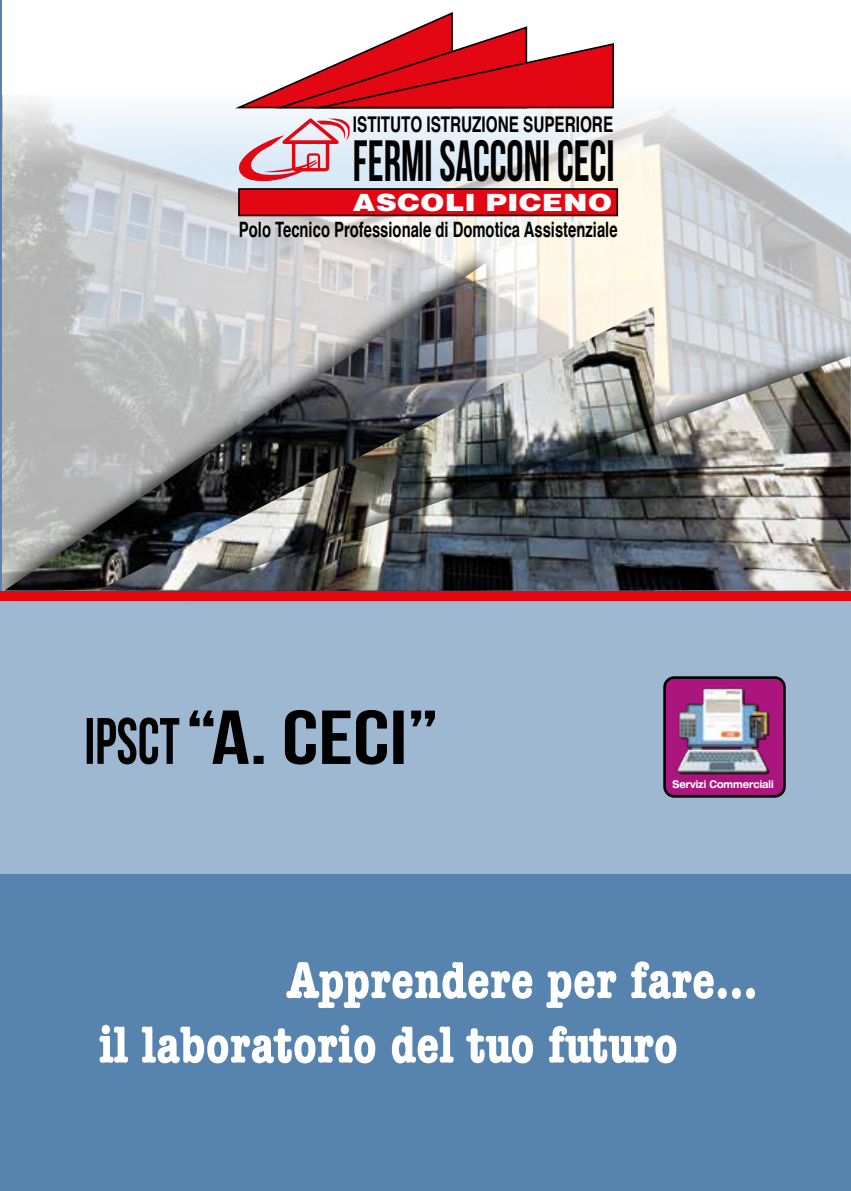
<style>
.page{position:relative;width:851px;height:1191px;background:#fff}
.page>*{position:absolute;margin:0;border:0;box-sizing:border-box;transform-origin:0 0}
.t1{font:76.2px "Bebas Neue";color:#000;scale:1.24 1}
.t2{font:58px "Bebas Neue";color:#000;scale:.74 1}
.t3{font:700 condensed 53.8px/64.4px "American Typewriter";color:#fff}
.t4{font:900 24.4px "Helvetica";color:#fff;scale:1.21 1}
.t5{font:700 21.6px "Helvetica";color:#000;scale:.7 1}
.t6{font:700 21.2px "Helvetica";color:#000;scale:.7 1}
.t7{font:700 expanded 10.6px "Helvetica Neue";color:#fff;scale:.79 1}
.s1{font-size:65.4px}
</style>
<div class="page">
<img style="left:2px;top:95px;width:848px;height:495px">
<img style="left:5px;top:262px;width:67px;height:328px">
<img style="left:72px;top:185px;width:778px;height:405px">
<img style="left:189px;top:356px;width:661px;height:234px">
<div style="left:239px;top:189px;width:378px;height:26px;background:#e30613"></div>
<div style="left:238px;top:188px;width:380px;height:28px;border:2px solid #000"></div>
<svg style="left:235px;top:116px;width:117px;height:70px;background:#e1bcc7"></svg>
<svg style="left:237px;top:12px;width:377px;height:98px"></svg>
<div style="left:0;top:600px;width:850px;height:591px;background:#9fb8d1"></div>
<hr style="left:0;top:0;width:2px;height:592px;background:#5783af">
<div style="left:0;top:874px;width:850px;height:317px;background:#5783af"></div>
<div style="left:0;top:590px;width:850px;height:10px;background:#e30613"></div>
<div style="left:664px;top:677px;width:120px;height:119px;background:#ac157e;border-radius:10px"></div>
<div style="left:663px;top:676px;width:122px;height:121px;border:3px solid #000;border-radius:10px"></div>
<img style="left:669px;top:680px;width:110px;height:114px">
<p class="t5" style="left:353px;top:107px;width:373px">ISTITUTO ISTRUZIONE SUPERIORE</p>
<h2 class="t2" style="left:353px;top:129px;width:355px">FERMI SACCONI CECI</h2>
<p class="t4" style="left:353px;top:188px;width:216px">ASCOLI PICENO</p>
<p class="t6" style="left:239px;top:212px;width:542px">Polo Tecnico Professionale di Domotica Assistenziale</p>
<h1 class="t1" style="left:84px;top:696px;width:287px"><span class="s1">IPSCT</span>“A. Ceci”</h1>
<p class="t7" style="left:672px;top:777px;width:129px">Servizi Commerciali</p>
<h3 class="t3" style="left:99px;top:947px;width:660px;text-indent:188px">Apprendere per fare... il laboratorio del tuo futuro</h3>
</div>
